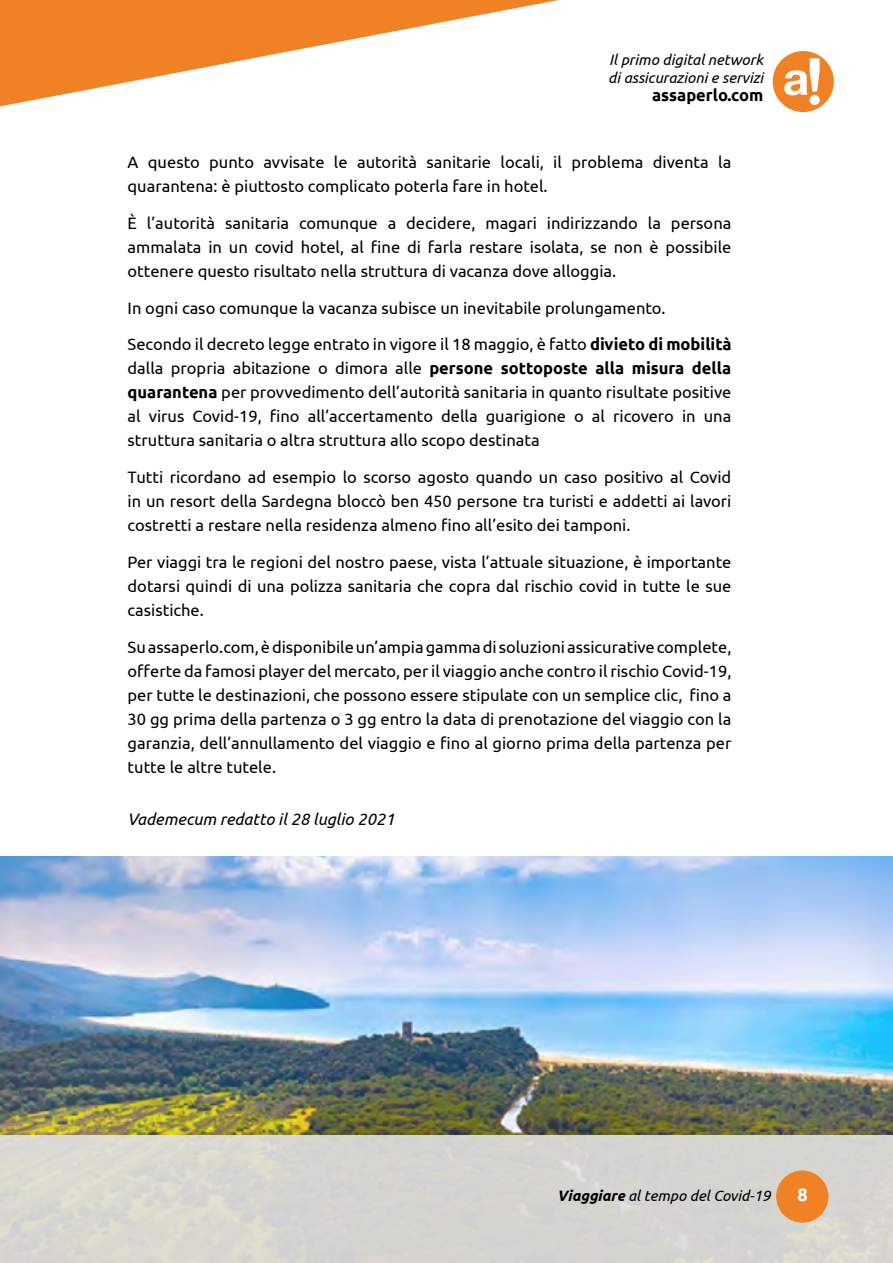
<style>
.page{position:relative;width:893px;height:1263px;background:#fff}
.page>*{position:absolute;margin:0;border:0;box-sizing:border-box;transform-origin:0 0}
.t1{font:700 18px "Ubuntu";color:#fff}
.t2{font:16.5px/24px "Ubuntu";color:#000;text-align:justify}
.t3{font:italic 16.5px "Ubuntu";color:#000}
.t4{font:700 16.5px "Ubuntu";color:#000}
.t5{font:italic 15px/18px "Ubuntu";color:#000}
.s1{font-weight:700}
</style>
<div class="page">
<div style="left:773px;top:51px;width:61px;height:61px;background:#f08225;border-radius:50%"></div>
<svg style="left:784px;top:58px;width:36px;height:37px"></svg>
<div style="left:810px;top:95px;width:10px;height:10px;background:#fff;border-radius:50%"></div>
<img style="left:1px;top:856px;width:891px;height:279px">
<div style="left:0;top:1135px;width:893px;height:128px;background:#d6d5d0"></div>
<div style="left:776px;top:1170px;width:52px;height:53px;background:#f08225;border-radius:50%"></div>
<svg style="left:0;top:0;width:557px;height:106px"></svg>
<p class="t5" style="left:608px;top:50px;width:157px">Il primo digital network di assicurazioni e servizi</p>
<p class="t4" style="left:652px;top:85px;width:113px">assaperlo.com</p>
<p class="t2" style="left:128px;top:150px;width:605px">A questo punto avvisate le autorità sanitarie locali, il problema diventa la quarantena: è piuttosto complicato poterla fare in hotel.</p>
<p class="t2" style="left:128px;top:210px;width:605px">È l’autorità sanitaria comunque a decidere, magari indirizzando la persona ammalata in un covid hotel, al fine di farla restare isolata, se non è possibile ottenere questo risultato nella struttura di vacanza dove alloggia.</p>
<p class="t2" style="left:128px;top:295px;width:540px">In ogni caso comunque la vacanza subisce un inevitabile prolungamento.</p>
<p class="t2" style="left:128px;top:332px;width:605px">Secondo il decreto legge entrato in vigore il 18 maggio, è fatto <span class="s1">divieto di mobilità </span>dalla propria abitazione o dimora alle <span class="s1">persone sottoposte alla misura della quarantena</span> per provvedimento dell’autorità sanitaria in quanto risultate positive al virus Covid-19, fino all’accertamento della guarigione o al ricovero in una struttura sanitaria o altra struttura allo scopo destinata</p>
<p class="t2" style="left:128px;top:465px;width:605px">Tutti ricordano ad esempio lo scorso agosto quando un caso positivo al Covid in un resort della Sardegna bloccò ben 450 persone tra turisti e addetti ai lavori costretti a restare nella residenza almeno fino all’esito dei tamponi.</p>
<p class="t2" style="left:128px;top:550px;width:605px">Per viaggi tra le regioni del nostro paese, vista l’attuale situazione, è importante dotarsi quindi di una polizza sanitaria che copra dal rischio covid in tutte le sue casistiche.</p>
<p class="t2" style="left:128px;top:634px;width:605px">Su assaperlo.com, è disponibile un’ampia gamma di soluzioni assicurative complete, offerte da famosi player del mercato, per il viaggio anche contro il rischio Covid-19, per tutte le destinazioni, che possono essere stipulate con un semplice clic, fino a 30 gg prima della partenza o 3 gg entro la data di prenotazione del viaggio con la garanzia, dell’annullamento del viaggio e fino al giorno prima della partenza per tutte le altre tutele.</p>
<p class="t3" style="left:128px;top:809px;width:269px">Vademecum redatto il 28 luglio 2021</p>
<p class="t5" style="left:557px;top:1186px;width:215px"><span class="s1">Viaggiare</span> al tempo del Covid-19</p>
<p class="t1" style="left:797px;top:1184px;width:12px">8</p>
</div>
